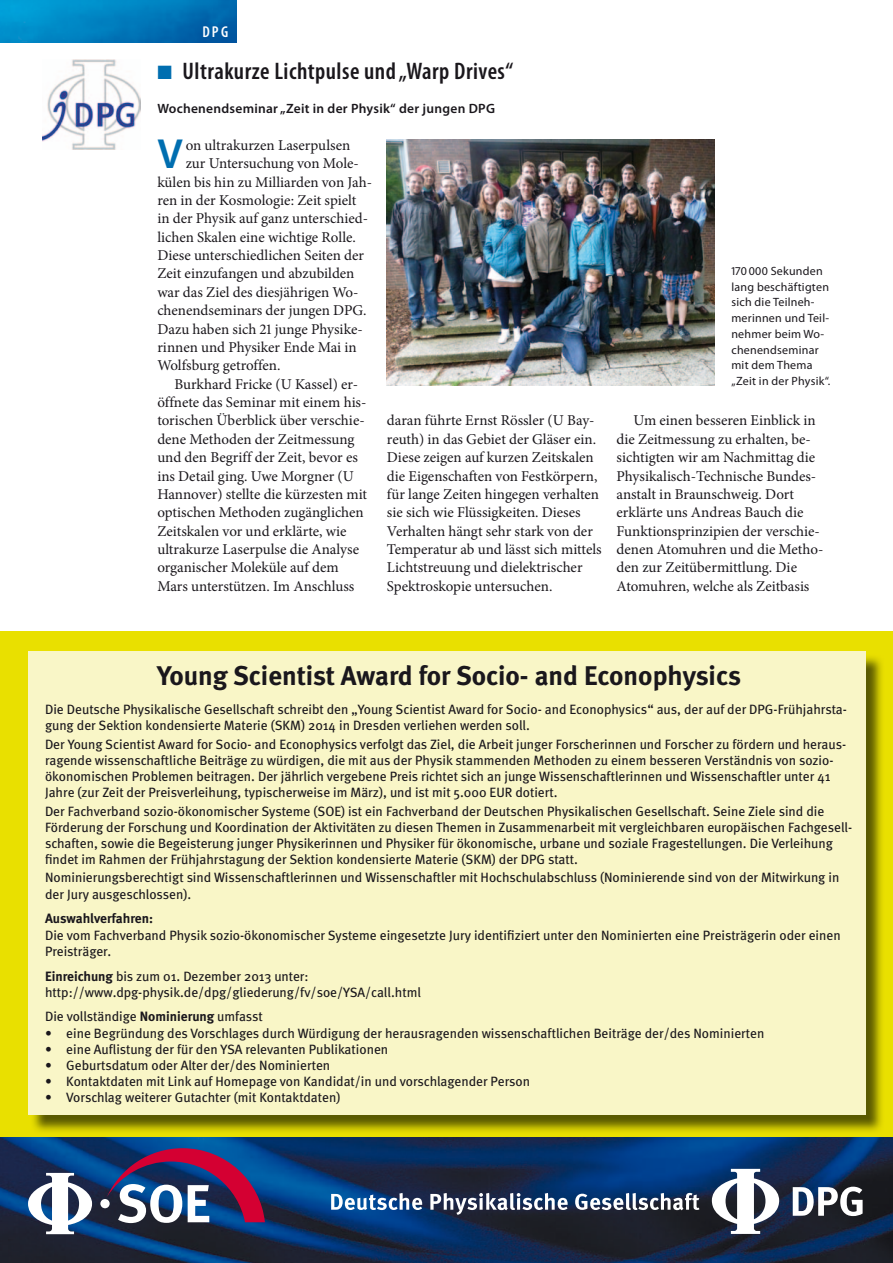
<style>
.page{position:relative;width:893px;height:1263px;background:#fff}
.page>*{position:absolute;margin:0;border:0;box-sizing:border-box;transform-origin:0 0}
._10_GTO_groß_initial{font:600 42.3px "Myriad Pro";color:#006eb0}
.t1{font:700 27px "Meta";color:#1a171c}
._010_Aktuell_Ü_groß{font:600 condensed 24px "Myriad Pro";letter-spacing:.02em;color:#1a171c}
.t2{font:600 condensed 15.75px "Myriad Pro";color:#fff}
._12_GT_groß{font:15px/18.3px "Minion Pro";color:#1a171c}
._10_GTO_groß_initial-2{font:15px "Minion Pro";color:#1a171c}
.t3{font:13.5px/16.2px "Meta";color:#1a171c}
._02_Forum_Lead{font:600 13.5px "Myriad Pro";letter-spacing:.02em;color:#1a171c}
._80_BU_GTO{font:12px/15.8px "Myriad Pro";letter-spacing:.02em;color:#1a171c}
.s1{color:#006eb0}
.s2{font-weight:700}
</style>
<div class="page">
<img style="left:0;top:0;width:237px;height:43px">
<img style="left:43px;top:60px;width:97px;height:89px">
<img style="left:387px;top:140px;width:327px;height:245px">
<div style="left:0;top:631px;width:893px;height:540px;background:#e9e000"></div>
<img style="left:0;top:1137px;width:893px;height:126px">
<svg style="left:331px;top:1193px;width:368px;height:22px"></svg>
<svg style="left:793px;top:1187px;width:70px;height:29px"></svg>
<svg style="left:712px;top:1169px;width:67px;height:65px"></svg>
<img style="left:33px;top:657px;width:849px;height:475px">
<div style="left:28px;top:652px;width:838px;height:463px;background:#f9f6c7"></div>
<svg style="left:28px;top:1173px;width:64px;height:61px"></svg>
<div style="left:100px;top:1199px;width:10px;height:9px;background:#fff;border-radius:50%"></div>
<svg style="left:107px;top:1148px;width:158px;height:75px"></svg>
<p class="t2" style="left:202px;top:22px;width:27px">DPG</p>
<p class="_010_Aktuell_Ü_groß" style="left:157px;top:57px;width:357px"><span class="s1">■</span> Ultrakurze Lichtpulse und „Warp Drives“</p>
<p class="_02_Forum_Lead" style="left:157px;top:100px;width:339px">Wochenendseminar „Zeit in der Physik“ der jungen DPG</p>
<p class="_10_GTO_groß_initial" style="left:157px;top:127px;width:27px">V</p>
<p class="_10_GTO_groß_initial-2" style="left:186px;top:135px;width:166px">on ultrakurzen Laserpulsen</p>
<p class="_10_GTO_groß_initial-2" style="left:186px;top:153px;width:175px">zur Untersuchung von Mole-</p>
<p class="_10_GTO_groß_initial-2" style="left:157px;top:172px;width:216px">külen bis hin zu Milliarden von Jah-</p>
<p class="_10_GTO_groß_initial-2" style="left:157px;top:190px;width:200px">ren in der Kosmologie: Zeit spielt</p>
<p class="_10_GTO_groß_initial-2" style="left:157px;top:208px;width:212px">in der Physik auf ganz unterschied-</p>
<p class="_10_GTO_groß_initial-2" style="left:157px;top:227px;width:200px">lichen Skalen eine wichtige Rolle.</p>
<p class="_10_GTO_groß_initial-2" style="left:157px;top:245px;width:208px">Diese unterschiedlichen Seiten der</p>
<p class="_10_GTO_groß_initial-2" style="left:157px;top:264px;width:199px">Zeit einzufangen und abzubilden</p>
<p class="_10_GTO_groß_initial-2" style="left:157px;top:282px;width:203px">war das Ziel des diesjährigen Wo-</p>
<p class="_10_GTO_groß_initial-2" style="left:157px;top:300px;width:211px">chenendseminars der jungen DPG.</p>
<p class="_10_GTO_groß_initial-2" style="left:157px;top:319px;width:207px">Dazu haben sich 21 junge Physike-</p>
<p class="_10_GTO_groß_initial-2" style="left:157px;top:337px;width:201px">rinnen und Physiker Ende Mai in</p>
<p class="_10_GTO_groß_initial-2" style="left:157px;top:355px;width:125px">Wolfsburg getroffen.</p>
<p class="_12_GT_groß" style="left:157px;top:375px;width:211px;text-indent:17px">Burkhard Fricke (U Kassel) er&shy;öffnete das Seminar mit einem his&shy;torischen Überblick über verschie&shy;dene Methoden der Zeitmessung und den Begriff der Zeit, bevor es ins Detail ging. Uwe Morgner (U Hannover) stellte die kürzesten mit optischen Methoden zugänglichen Zeitskalen vor und erklärte, wie ultrakurze Laserpulse die Analyse organischer Moleküle auf dem Mars unterstützen. Im Anschluss</p>
<p class="_80_BU_GTO" style="left:731px;top:263px;width:100px">170 000 Sekunden lang beschäftigten sich die Teilneh&shy;merinnen und Teil&shy;nehmer beim Wo&shy;chenendseminar mit dem Thema „Zeit in der Physik“.</p>
<p class="_12_GT_groß" style="left:387px;top:412px;width:216px">daran führte Ernst Rössler (U Bay&shy;reuth) in das Gebiet der Gläser ein.<br>Diese zeigen auf kurzen Zeitskalen die Eigenschaften von Festkörpern, für lange Zeiten hingegen verhalten sie sich wie Flüssigkeiten. Dieses Verhalten hängt sehr stark von der Temperatur ab und lässt sich mittels Lichtstreuung und dielektrischer Spektroskopie untersuchen.</p>
<p class="_12_GT_groß" style="left:617px;top:412px;width:208px;text-indent:17px">Um einen besseren Einblick in die Zeitmessung zu erhalten, be&shy;sichtigten wir am Nachmittag die<br>Physikalisch-Technische Bundes&shy;anstalt in Braunschweig. Dort erklärte uns Andreas Bauch die<br>Funktionsprinzipien der verschie&shy;denen Atomuhren und die Metho&shy;den zur Zeitübermittlung. Die<br>Atomuhren, welche als Zeitbasis</p>
<p class="t1" style="left:157px;top:660px;width:585px">Young Scientist Award for Socio- and Econophysics</p>
<p class="t3" style="left:45px;top:701px;width:803px">Die Deutsche Physikalische Gesellschaft schreibt den „Young Scientist Award for Socio- and Econophysics“ aus, der auf der DPG-Frühjahrsta&shy;gung der Sektion kondensierte Materie (SKM) 2014 in Dresden verliehen werden soll.</p>
<p class="t3" style="left:45px;top:736px;width:803px">Der Young Scientist Award for Socio- and Econophysics verfolgt das Ziel, die Arbeit junger Forscherinnen und Forscher zu fördern und heraus&shy;ragende wissenschaftliche Beiträge zu würdigen, die mit aus der Physik stammenden Methoden zu einem besseren Verständnis von sozio&shy;ökonomischen Problemen beitragen. Der jährlich vergebene Preis richtet sich an junge Wissenschaftlerinnen und Wissenschaftler unter 41<br>Jahre (zur Zeit der Preisverleihung, typischerweise im März), und ist mit 5.000 EUR dotiert.</p>
<p class="t3" style="left:45px;top:803px;width:809px">Der Fachverband sozio-ökonomischer Systeme (SOE) ist ein Fachverband der Deutschen Physikalischen Gesellschaft. Seine Ziele sind die Förderung der Forschung und Koordination der Aktivitäten zu diesen Themen in Zusammenarbeit mit vergleichbaren europäischen Fachgesell&shy;schaften, sowie die Begeisterung junger Physikerinnen und Physiker für ökonomische, urbane und soziale Fragestellungen. Die Verleihung findet im Rahmen der Frühjahrstagung der Sektion kondensierte Materie (SKM) der DPG statt.</p>
<p class="t3" style="left:45px;top:870px;width:796px">Nominierungsberechtigt sind Wissenschaftlerinnen und Wissenschaftler mit Hochschulabschluss (Nominierende sind von der Mitwirkung in der Jury ausgeschlossen).</p>
<p class="t3" style="left:45px;top:910px;width:797px"><span class="s2">Auswahlverfahren:<br></span>Die vom Fachverband Physik sozio-ökonomischer Systeme eingesetzte Jury identifiziert unter den Nominierten eine Preisträgerin oder einen<br>Preisträger.</p>
<p class="t3" style="left:45px;top:968px;width:377px"><span class="s2">Einreichung</span> bis zum 01. Dezember 2013 unter: http://www.dpg-physik.de/dpg/gliederung/fv/soe/YSA/call.html</p>
<p class="t3" style="left:45px;top:1008px;width:219px">Die vollständige <span class="s2">Nominierung</span> umfasst</p>
<p class="t3" style="left:45px;top:1025px;width:721px">• eine Begründung des Vorschlages durch Würdigung der herausragenden wissenschaftlichen Beiträge der/des Nominierten</p>
<p class="t3" style="left:45px;top:1041px;width:345px">• eine Auflistung der für den YSA relevanten Publikationen</p>
<p class="t3" style="left:45px;top:1057px;width:287px">• Geburtsdatum oder Alter der/des Nominierten</p>
<p class="t3" style="left:45px;top:1073px;width:487px">• Kontaktdaten mit Link auf Homepage von Kandidat/in und vorschlagender Person</p>
<p class="t3" style="left:45px;top:1089px;width:297px">• Vorschlag weiterer Gutachter (mit Kontaktdaten)</p>
</div>
